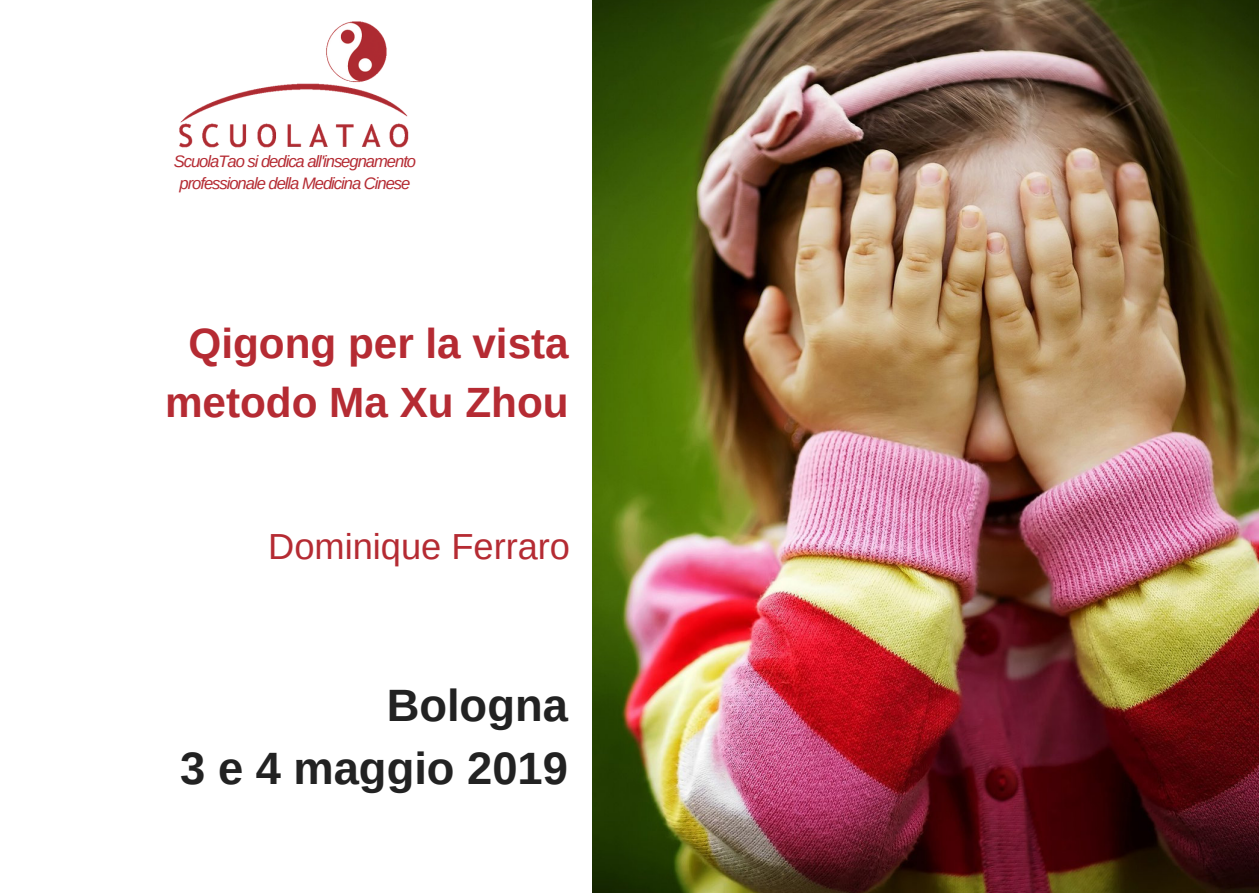
<style>
.page{position:relative;width:1259px;height:893px;background:#fff}
.page>*{position:absolute;margin:0;border:0;box-sizing:border-box;transform-origin:0 0}
.t1{font:700 45.3px/63px "Arimo";color:#222;text-align:right}
.t2{font:700 42.3px/58.5px "Arimo";color:#b52b33;text-align:center}
.t3{font:36.3px "Arimo";color:#b52b33}
.t4{font:italic 16.5px/22.5px "Arimo";letter-spacing:-.06em;color:#b52b33;text-align:center}
</style>
<div class="page">
<img style="left:592px;top:0;width:667px;height:893px">
<img style="left:179px;top:21px;width:230px;height:127px">
<p class="t4" style="left:174px;top:150px;width:244px">ScuolaTao si dedica all'insegnamento professionale della Medicina Cinese</p>
<h2 class="t2" style="left:165px;top:314px;width:405px">Qigong per la vista metodo Ma Xu Zhou</h2>
<h3 class="t3" style="left:268px;top:526px;width:303px">Dominique Ferraro</h3>
<h1 class="t1" style="left:180px;top:674px;width:389px">Bologna<br>3 e 4 maggio 2019</h1>
</div>
